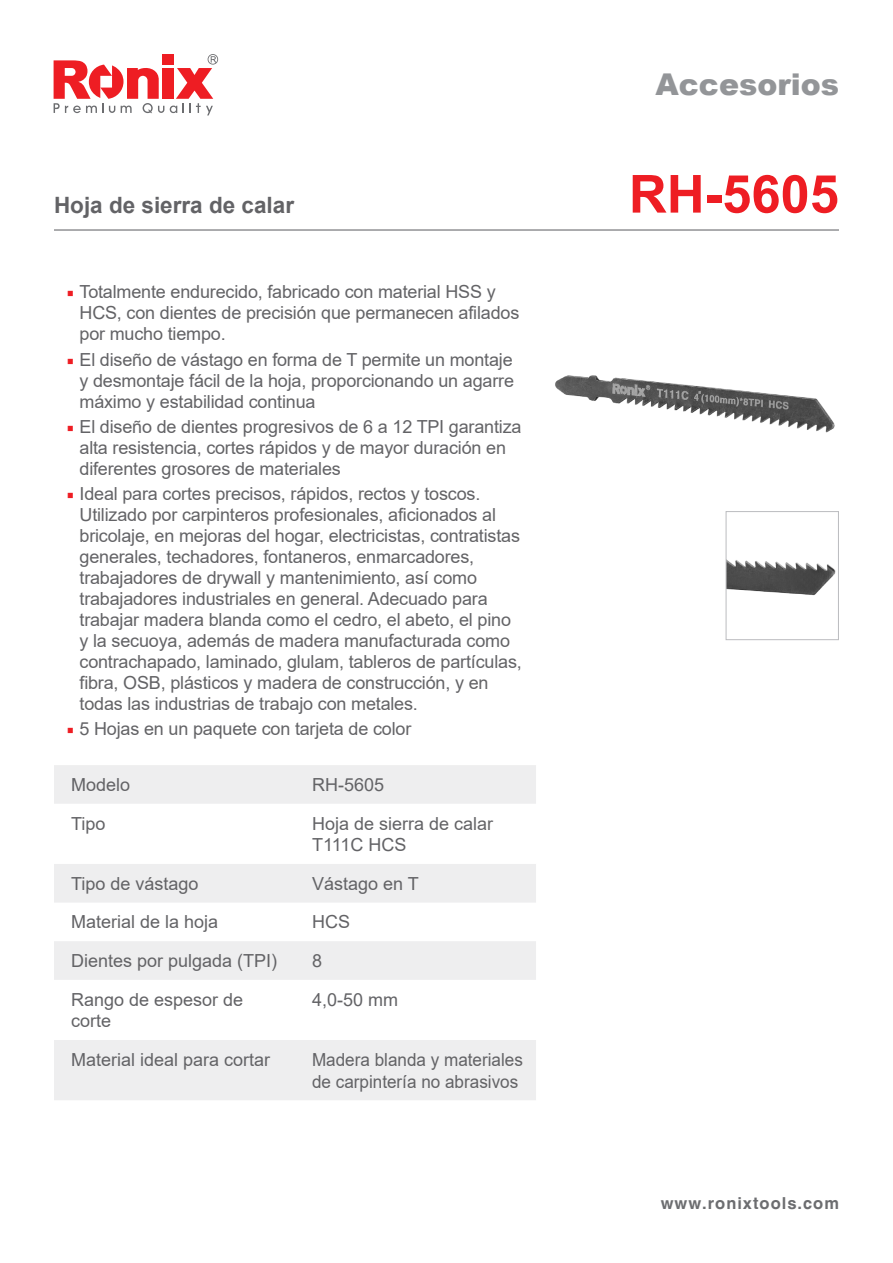
<style>
.page{position:relative;width:893px;height:1263px;background:#fff}
.page>*{position:absolute;margin:0;border:0;box-sizing:border-box;transform-origin:0 0}
.t1{font:700 52.5px "Arial";color:#ee1d23}
.t2{font:900 30px "Arial";color:#939598}
.t3{font:700 22.5px "Arial";color:#636366}
.t4{font:18px/21px "Arial";letter-spacing:-.01em;color:#636366}
.t5{font:18px/21.6px "Arial";letter-spacing:-.01em;color:#636366;scale:.95 1}
.t6{font:700 16.5px "Helvetica CE";letter-spacing:.06em;color:#6c6d70}
.s1{font-family:"Minion Pro";color:#ee1d23}
</style>
<div class="page">
<svg style="left:170px;top:54px;width:48px;height:61px"></svg>
<div style="left:162px;top:68px;width:11px;height:31px;background:#ee1d23"></div>
<svg style="left:54px;top:60px;width:110px;height:53px"></svg>
<div style="left:162px;top:54px;width:11px;height:11px;background:#ee1d23"></div>
<svg style="left:54px;top:765px;width:482px;height:335px;fill:#eeeeef"></svg>
<hr style="left:54px;top:229px;width:785px;height:2px;background:#6c6d70">
<img style="left:555px;top:375px;width:280px;height:58px">
<img style="left:728px;top:560px;width:108px;height:36px">
<div style="left:726px;top:511px;width:113px;height:129px;border:1px solid #bcbdc0"></div>
<p class="t3" style="left:54px;top:189px;width:242px">Hoja de sierra de calar</p>
<p class="t4" style="left:80px;top:281px;width:441px;text-indent:-13px"><span class="s1">■</span> Totalmente endurecido, fabricado con material HSS y<br>HCS, con dientes de precisión que permanecen afilados por mucho tiempo.</p>
<p class="t4" style="left:80px;top:349px;width:436px;text-align:justify;text-indent:-13px"><span class="s1">■</span> El diseño de vástago en forma de T permite un montaje y desmontaje fácil de la hoja, proporcionando un agarre máximo y estabilidad continua</p>
<p class="t4" style="left:80px;top:416px;width:444px;text-indent:-13px"><span class="s1">■</span> El diseño de dientes progresivos de 6 a 12 TPI garantiza alta resistencia, cortes rápidos y de mayor duración en diferentes grosores de materiales</p>
<p class="t4" style="left:80px;top:483px;width:444px;text-indent:-13px"><span class="s1">■</span> Ideal para cortes precisos, rápidos, rectos y toscos.<br>Utilizado por carpinteros profesionales, aficionados al bricolaje, en mejoras del hogar, electricistas, contratistas generales, techadores, fontaneros, enmarcadores, trabajadores de drywall y mantenimiento, así como trabajadores industriales en general. Adecuado para trabajar madera blanda como el cedro, el abeto, el pino y la secuoya, además de madera manufacturada como contrachapado, laminado, glulam, tableros de partículas, fibra, OSB, plásticos y madera de construcción, y en todas las industrias de trabajo con metales.</p>
<p class="t4" style="left:67px;top:718px;width:346px"><span class="s1">■</span> 5 Hojas en un paquete con tarjeta de color</p>
<p class="t4" style="left:71px;top:774px;width:61px">Modelo</p>
<p class="t4" style="left:312px;top:774px;width:74px">RH-5605</p>
<p class="t4" style="left:71px;top:813px;width:36px">Tipo</p>
<p class="t4" style="left:312px;top:812px;width:183px;line-height:21.6px">Hoja de sierra de calar<br>T111C HCS</p>
<p class="t4" style="left:71px;top:873px;width:129px">Tipo de vástago</p>
<p class="t4" style="left:312px;top:873px;width:108px">Vástago en T</p>
<p class="t4" style="left:71px;top:911px;width:149px">Material de la hoja</p>
<p class="t4" style="left:312px;top:911px;width:39px">HCS</p>
<p class="t4" style="left:71px;top:950px;width:208px">Dientes por pulgada (TPI)</p>
<p class="t4" style="left:312px;top:950px;width:12px">8</p>
<p class="t4" style="left:71px;top:988px;width:174px;line-height:21.6px">Rango de espesor de corte</p>
<p class="t4" style="left:312px;top:989px;width:88px">4,0-50 mm</p>
<p class="t4" style="left:71px;top:1049px;width:201px">Material ideal para cortar</p>
<p class="t5" style="left:312px;top:1049px;width:224px">Madera blanda y materiales de carpintería no abrasivos</p>
<h2 class="t2" style="left:656px;top:63px;width:185px">Accesorios</h2>
<p class="t1" style="left:629px;top:157px;width:212px">RH-5605</p>
<p class="t6" style="left:661px;top:1193px;width:180px">www.ronixtools.com</p>
</div>
